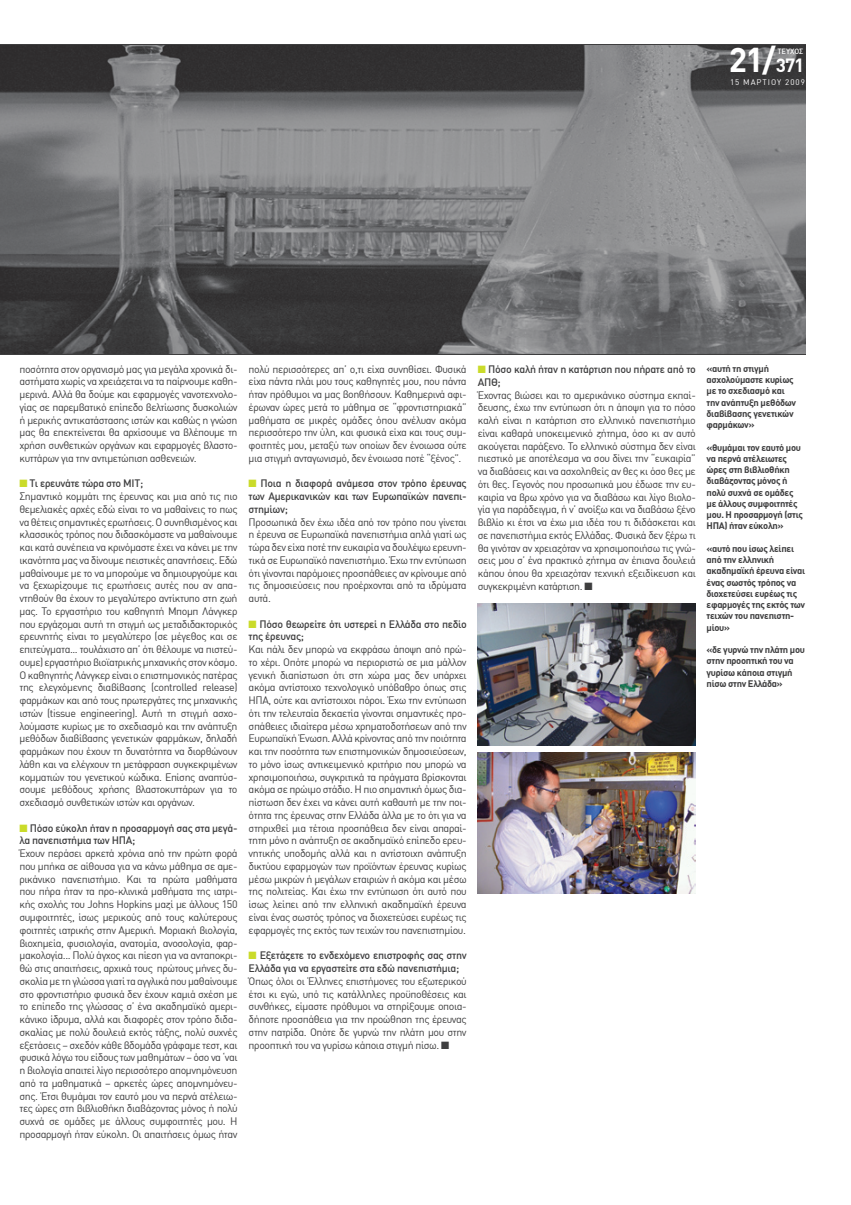
<style>
.page{position:relative;width:851px;height:1205px;background:#fff}
.page>*{position:absolute;margin:0;border:0;box-sizing:border-box;transform-origin:0 0}
.t1{font:700 33.75px "DIN Greek";color:#fff}
.t2{font:10.62px/12.8px "DIN Greek";letter-spacing:-.04em;color:#3e3e3f;text-align:justify}
.t3{font:500 10.62px/12.8px "DIN Greek";letter-spacing:-.03em;color:#3e3e3f}
.t4{font:700 9.38px/11.2px "DIN Greek";letter-spacing:-.03em;color:#3e3e3f}
.t5{font:8px "DIN Greek";letter-spacing:.12em;color:#fff}
.t6{font:500 7.5px "DIN Greek";color:#fff}
.s1{font-size:18.75px}
.s2{color:#cadb2a}
.s3{font-weight:500}
</style>
<div class="page">
<img style="left:0;top:45px;width:805px;height:308px">
<img style="left:478px;top:753px;width:217px;height:140px">
<img style="left:478px;top:603px;width:217px;height:142px">
<h1 class="t1" style="left:728px;top:40px;width:77px">21/<span class="s1">371</span></h1>
<p class="t5" style="left:730px;top:77px;width:76px">15 MAPTIOY 2009</p>
<p class="t6" style="left:777px;top:47px;width:27px">ΤΕΥΧΟΣ</p>
<p class="t2" style="left:19px;top:362px;width:219px">ποσότητα στον οργανισμό μας για μεγάλα χρονικά δι&shy;αστήματα χωρίς να χρειάζεται να τα παίρνουμε καθη&shy;μερινά. Αλλά θα δούμε και εφαρμογές νανοτεχνολο&shy;γίας σε παρεμβατικό επίπεδο βελτίωσης δυσκολιών ή μερικής αντικατάστασης ιστών και καθώς η γνώση μας θα επεκτείνεται θα αρχίσουμε να βλέπουμε τη χρήση συνθετικών οργάνων και εφαρμογές βλαστο&shy;κυττάρων για την αντιμετώπιση ασθενειών.</p>
<p class="t2" style="left:19px;top:477px;width:219px;text-align:left"><span class="s2">■</span> <span class="s3">Τι ερευνάτε τώρα στο ΜΙΤ;<br></span>Σημαντικό κομμάτι της έρευνας και μια από τις πιο θεμελιακές αρχές εδώ είναι το να μαθαίνεις το πως να θέτεις σημαντικές ερωτήσεις. Ο συνηθισμένος και κλασσικός τρόπος που διδασκόμαστε να μαθαίνουμε και κατά συνέπεια να κρινόμαστε έχει να κάνει με την ικανότητα μας να δίνουμε πειστικές απαντήσεις. Εδώ μαθαίνουμε με το να μπορούμε να δημιουργούμε και να ξεχωρίζουμε τις ερωτήσεις αυτές που αν απα&shy;ντηθούν θα έχουν το μεγαλύτερο αντίκτυπο στη ζωή μας. Το εργαστήριο του καθηγητή Μπομπ Λάνγκερ που εργάζομαι αυτή τη στιγμή ως μεταδιδακτορικός ερευνητής είναι το μεγαλύτερο (σε μέγεθος και σε επιτεύγματα... τουλάχιστο απ’ ότι θέλουμε να πιστεύ&shy;ουμε) εργαστήριο βιοϊατρικής μηχανικής στον κόσμο.<br>Ο καθηγητής Λάνγκερ είναι ο επιστημονικός πατέρας της ελεγχόμενης διαβίβασης (controlled release) φαρμάκων και από τους πρωτεργάτες της μηχανικής ιστών (tissue engineering). Αυτή τη στιγμή ασχο&shy;λούμαστε κυρίως με το σχεδιασμό και την ανάπτυξη μεθόδων διαβίβασης γενετικών φαρμάκων, δηλαδή φαρμάκων που έχουν τη δυνατότητα να διορθώνουν λάθη και να ελέγχουν τη μετάφραση συγκεκριμένων κομματιών του γενετικού κώδικα. Επίσης αναπτύσ&shy;σουμε μεθόδους χρήσης βλαστοκυττάρων για το σχεδιασμό συνθετικών ιστών και οργάνων.</p>
<p class="t3" style="left:19px;top:821px;width:219px"><span class="s2">■</span> Πόσο εύκολη ήταν η προσαρμογή σας στα μεγά&shy;λα πανεπιστήμια των ΗΠΑ;</p>
<p class="t2" style="left:19px;top:847px;width:219px">Έχουν περάσει αρκετά χρόνια από την πρώτη φορά που μπήκα σε αίθουσα για να κάνω μάθημα σε αμε&shy;ρικάνικο πανεπιστήμιο. Και τα πρώτα μαθήματα που πήρα ήταν τα προ-κλινικά μαθήματα της ιατρι&shy;κής σχολής του Johns Hopkins μαζί με άλλους 150 συμφοιτητές, ίσως μερικούς από τους καλύτερους φοιτητές ιατρικής στην Αμερική. Μοριακή βιολογία, βιοχημεία, φυσιολογία, ανατομία, ανοσολογία, φαρ&shy;μακολογία... Πολύ άγχος και πίεση για να ανταποκρι&shy;θώ στις απαιτήσεις, αρχικά τους πρώτους μήνες δυ&shy;σκολία με τη γλώσσα γιατί τα αγγλικά που μαθαίνουμε στο φροντιστήριο φυσικά δεν έχουν καμιά σχέση με το επίπεδο της γλώσσας σ’ ένα ακαδημαϊκό αμερι&shy;κάνικο ίδρυμα, αλλά και διαφορές στον τρόπο διδα&shy;σκαλίας με πολύ δουλειά εκτός τάξης, πολύ συχνές εξετάσεις – σχεδόν κάθε βδομάδα γράφαμε τεστ, και φυσικά λόγω του είδους των μαθημάτων – όσο να ‘ναι η βιολογία απαιτεί λίγο περισσότερο απομνημόνευση από τα μαθηματικά – αρκετές ώρες απομνημόνευ&shy;σης. Έτσι θυμάμαι τον εαυτό μου να περνά ατέλειω&shy;τες ώρες στη βιβλιοθήκη διαβάζοντας μόνος ή πολύ συχνά σε ομάδες με άλλους συμφοιτητές μου. Η προσαρμογή ήταν εύκολη. Οι απαιτήσεις όμως ήταν</p>
<p class="t2" style="left:248px;top:362px;width:219px">πολύ περισσότερες απ’ ο,τι είχα συνηθίσει. Φυσικά είχα πάντα πλάι μου τους καθηγητές μου, που πάντα ήταν πρόθυμοι να μας βοηθήσουν. Kαθημερινά αφι&shy;έρωναν ώρες μετά το μάθημα σε “φροντιστηριακά” μαθήματα σε μικρές ομάδες όπου ανέλυαν ακόμα περισσότερο την ύλη, και φυσικά είχα και τους συμ&shy;φοιτητές μου, μεταξύ των οποίων δεν ένοιωσα ούτε μια στιγμή ανταγωνισμό, δεν ένοιωσα ποτέ “ξένος”.</p>
<p class="t3" style="left:248px;top:477px;width:219px;text-align:justify"><span class="s2">■</span> Ποια η διαφορά ανάμεσα στον τρόπο έρευνας των Αμερικανικών και των Ευρωπαϊκών πανεπι&shy;στημίων;</p>
<p class="t2" style="left:248px;top:515px;width:219px">Προσωπικά δεν έχω ιδέα από τον τρόπο που γίνεται η έρευνα σε Ευρωπαϊκά πανεπιστήμια απλά γιατί ως τώρα δεν είχα ποτέ την ευκαιρία να δουλέψω ερευνη&shy;τικά σε Ευρωπαϊκό πανεπιστήμιο. Έχω την εντύπωση ότι γίνονται παρόμοιες προσπάθειες αν κρίνουμε από τις δημοσιεύσεις που προέρχονται από τα ιδρύματα αυτά.</p>
<p class="t3" style="left:248px;top:617px;width:219px"><span class="s2">■</span> Πόσο θεωρείτε ότι υστερεί η Ελλάδα στο πεδίο της έρευνας;</p>
<p class="t2" style="left:248px;top:643px;width:219px">Και πάλι δεν μπορώ να εκφράσω άποψη από πρώ&shy;το χέρι. Οπότε μπορώ να περιοριστώ σε μια μάλλον γενική διαπίστωση ότι στη χώρα μας δεν υπάρχει ακόμα αντίστοιχο τεχνολογικό υπόβαθρο όπως στις ΗΠΑ, ούτε και αντίστοιχοι πόροι. Έχω την εντύπωση ότι την τελευταία δεκαετία γίνονται σημαντικές προ&shy;σπάθειες ιδιαίτερα μέσω χρηματοδοτήσεων από την Ευρωπαϊκή Ένωση. Αλλά κρίνοντας από την ποιότητα και την ποσότητα των επιστημονικών δημοσιεύσεων, το μόνο ίσως αντικειμενικό κριτήριο που μπορώ να χρησιμοποιήσω, συγκριτικά τα πράγματα βρίσκονται ακόμα σε πρώιμο στάδιο. Η πιο σημαντική όμως δια&shy;πίστωση δεν έχει να κάνει αυτή καθαυτή με την ποι&shy;ότητα της έρευνας στην Ελλάδα άλλα με το ότι για να στηριχθεί μια τέτοια προσπάθεια δεν είναι απαραί&shy;τητη μόνο η ανάπτυξη σε ακαδημαϊκό επίπεδο ερευ&shy;νητικής υποδομής αλλά και η αντίστοιχη ανάπτυξη δικτύου εφαρμογών των προϊόντων έρευνας κυρίως μέσω μικρών ή μεγάλων εταιριών ή ακόμα και μέσω της πολιτείας. Και έχω την εντύπωση ότι αυτό που ίσως λείπει από την ελληνική ακαδημαϊκή έρευνα είναι ένας σωστός τρόπος να διοχετεύσει ευρέως τις εφαρμογές της εκτός των τειχών του πανεπιστημίου.</p>
<p class="t3" style="left:248px;top:949px;width:219px"><span class="s2">■</span> Εξετάζετε το ενδεχόμενο επιστροφής σας στην<br>Ελλάδα για να εργαστείτε στα εδώ πανεπιστήμια;</p>
<p class="t2" style="left:248px;top:974px;width:219px">Όπως όλοι οι Έλληνες επιστήμονες του εξωτερικού έτσι κι εγώ, υπό τις κατάλληλες προϋποθέσεις και συνθήκες, είμαστε πρόθυμοι να στηρίξουμε οποια&shy;δήποτε προσπάθεια για την προώθηση της έρευνας στην πατρίδα. Οπότε δε γυρνώ την πλάτη μου στην προοπτική του να γυρίσω κάποια στιγμή πίσω. ■</p>
<p class="t3" style="left:477px;top:363px;width:219px"><span class="s2">■</span> Πόσο καλή ήταν η κατάρτιση που πήρατε από το<br>ΑΠΘ;</p>
<p class="t2" style="left:477px;top:388px;width:219px">Έχοντας βιώσει και το αμερικάνικο σύστημα εκπαί&shy;δευσης, έχω την εντύπωση ότι η άποψη για το πόσο καλή είναι η κατάρτιση στο ελληνικό πανεπιστήμιο είναι καθαρά υποκειμενικό ζήτημα, όσο κι αν αυτό ακούγεται παράξενο. Το ελληνικό σύστημα δεν είναι πιεστικό με αποτέλεσμα να σου δίνει την “ευκαιρία” να διαβάσεις και να ασχοληθείς αν θες κι όσο θες με ότι θες. Γεγονός που προσωπικά μου έδωσε την ευ&shy;καιρία να βρω χρόνο για να διαβάσω και λίγο βιολο&shy;γία για παράδειγμα, ή ν’ ανοίξω και να διαβάσω ξένο βιβλίο κι έτσι να έχω μια ιδέα του τι διδάσκεται και σε πανεπιστήμια εκτός Ελλάδας. Φυσικά δεν ξέρω τι θα γινόταν αν χρειαζόταν να χρησιμοποιήσω τις γνώ&shy;σεις μου σ’ ένα πρακτικό ζήτημα αν έπιανα δουλειά κάπου όπου θα χρειαζόταν τεχνική εξειδίκευση και συγκεκριμένη κατάρτιση. ■</p>
<p class="t4" style="left:706px;top:363px;width:91px">«αυτή τη στιγμή ασχολούμαστε κυρίως με το σχεδιασμό και την ανάπτυξη μεθόδων διαβίβασης γενετικών φαρμάκων»</p>
<p class="t4" style="left:706px;top:441px;width:98px">«θυμάμαι τον εαυτό μου να περνά ατέλειωτες ώρες στη βιβλιοθήκη διαβάζοντας μόνος ή πολύ συχνά σε ομάδες με άλλους συμφοιτητές μου. Η προσαρμογή (στις<br>ΗΠΑ) ήταν εύκολη»</p>
<p class="t4" style="left:706px;top:543px;width:100px">«αυτό που ίσως λείπει από την ελληνική ακαδημαϊκή έρευνα είναι ένας σωστός τρόπος να διοχετεύσει ευρέως τις εφαρμογές της εκτός των τειχών του πανεπιστη&shy;μίου»</p>
<p class="t4" style="left:706px;top:644px;width:100px">«δε γυρνώ την πλάτη μου στην προοπτική του να γυρίσω κάποια στιγμή πίσω στην Ελλάδα»</p>
</div>
